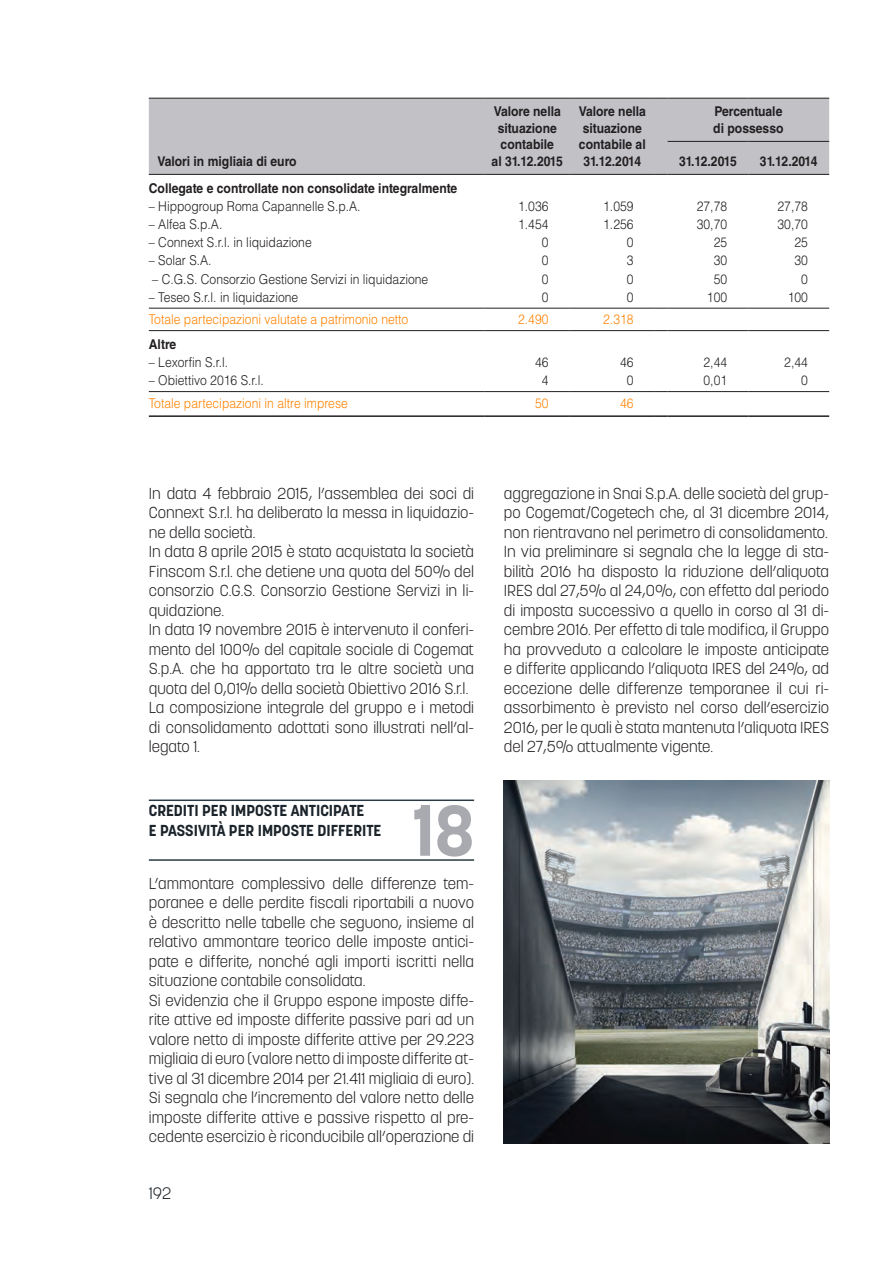
<style>
.page{position:relative;width:893px;height:1263px;background:#fff}
.page>*{position:absolute;margin:0;border:0;box-sizing:border-box;transform-origin:0 0}
.t1{font:700 72px "Korolev";color:#a9aab0}
.t2{font:300 16.5px "Korolev";color:#1b242b}
.I_testo{font:300 15.75px/19.5px "Korolev";color:#231f20;text-align:justify}
.II_titoletto{font:700 15.75px "Korolev";color:#1b242b}
.III_tab_testo{font:300 13.5px "Helvetica LT Std";color:#231f20;scale:.9 1}
.III_tab_titoletto_bo{font:700 13.5px/16.5px "Helvetica LT Std";color:#231f20;scale:.9 1}
.III_tab_testo-2{font:300 13.5px "Helvetica LT Std";color:#ff8200;scale:.9 1}
.III_tab_testo-3{font:700 13.5px "Helvetica LT Std";color:#231f20;scale:.9 1}
.III_tab_titoletto_ri{font:700 13.5px "Helvetica LT Std";color:#231f20;scale:.9 1}
</style>
<div class="page">
<div style="left:149px;top:99px;width:680px;height:75px;background:#c1c1c6"></div>
<hr style="left:668px;top:98px;width:80px;height:1px;background:#231f20">
<hr style="left:748px;top:98px;width:81px;height:1px;background:#231f20">
<hr style="left:668px;top:141px;width:80px;height:1px;background:#231f20">
<hr style="left:748px;top:141px;width:81px;height:1px;background:#231f20">
<hr style="left:149px;top:98px;width:336px;height:1px;background:#231f20">
<hr style="left:485px;top:98px;width:85px;height:1px;background:#231f20">
<hr style="left:570px;top:98px;width:85px;height:1px;background:#231f20">
<svg style="left:655px;top:98px;width:13px;height:1px"></svg>
<hr style="left:149px;top:174px;width:336px;height:1px;background:#231f20">
<hr style="left:485px;top:174px;width:85px;height:1px;background:#231f20">
<hr style="left:570px;top:174px;width:85px;height:1px;background:#231f20">
<svg style="left:655px;top:174px;width:13px;height:1px"></svg>
<hr style="left:668px;top:174px;width:80px;height:1px;background:#231f20">
<hr style="left:748px;top:174px;width:81px;height:1px;background:#231f20">
<hr style="left:149px;top:308px;width:336px;height:1px;background:#231f20">
<hr style="left:485px;top:308px;width:85px;height:1px;background:#231f20">
<hr style="left:570px;top:308px;width:85px;height:1px;background:#231f20">
<svg style="left:655px;top:308px;width:13px;height:1px"></svg>
<hr style="left:668px;top:308px;width:80px;height:1px;background:#231f20">
<hr style="left:748px;top:308px;width:81px;height:1px;background:#231f20">
<hr style="left:149px;top:330px;width:336px;height:1px;background:#231f20">
<hr style="left:485px;top:330px;width:85px;height:1px;background:#231f20">
<hr style="left:570px;top:330px;width:85px;height:1px;background:#231f20">
<svg style="left:655px;top:330px;width:13px;height:1px"></svg>
<hr style="left:668px;top:330px;width:80px;height:1px;background:#231f20">
<hr style="left:748px;top:330px;width:81px;height:1px;background:#231f20">
<hr style="left:149px;top:391px;width:336px;height:1px;background:#231f20">
<hr style="left:485px;top:391px;width:85px;height:1px;background:#231f20">
<hr style="left:570px;top:391px;width:85px;height:1px;background:#231f20">
<svg style="left:655px;top:391px;width:13px;height:1px"></svg>
<hr style="left:668px;top:391px;width:80px;height:1px;background:#231f20">
<hr style="left:748px;top:391px;width:81px;height:1px;background:#231f20">
<hr style="left:149px;top:415px;width:336px;height:2px;background:#231f20">
<hr style="left:485px;top:415px;width:85px;height:2px;background:#231f20">
<hr style="left:570px;top:415px;width:85px;height:2px;background:#231f20">
<svg style="left:655px;top:415px;width:13px;height:2px"></svg>
<hr style="left:668px;top:415px;width:80px;height:2px;background:#231f20">
<hr style="left:748px;top:415px;width:81px;height:2px;background:#231f20">
<hr style="left:149px;top:799px;width:325px;height:2px;background:#2b3a45">
<hr style="left:149px;top:859px;width:325px;height:2px;background:#2b3a45">
<img style="left:504px;top:781px;width:325px;height:363px">
<p class="III_tab_titoletto_ri" style="left:157px;top:153px;width:156px">Valori in migliaia di euro</p>
<p class="III_tab_titoletto_bo" style="left:494px;top:103px;width:76px;text-align:center">Valore nella situazione contabile</p>
<p class="III_tab_titoletto_bo" style="left:492px;top:153px;width:81px">al 31.12.2015</p>
<p class="III_tab_titoletto_bo" style="left:579px;top:103px;width:76px">Valore nella situazione contabile al</p>
<p class="III_tab_titoletto_bo" style="left:583px;top:153px;width:66px">31.12.2014</p>
<p class="III_tab_titoletto_bo" style="left:713px;top:103px;width:80px">Percentuale di possesso</p>
<p class="III_tab_titoletto_bo" style="left:679px;top:153px;width:66px">31.12.2015</p>
<p class="III_tab_titoletto_bo" style="left:760px;top:153px;width:66px">31.12.2014</p>
<p class="III_tab_testo-3" style="left:149px;top:180px;width:344px">Collegate e controllate non consolidate integralmente</p>
<p class="III_tab_testo" style="left:149px;top:198px;width:237px">– Hippogroup Roma Capannelle S.p.A.</p>
<p class="III_tab_testo" style="left:518px;top:198px;width:35px">1.036</p>
<p class="III_tab_testo" style="left:603px;top:198px;width:35px">1.059</p>
<p class="III_tab_testo" style="left:697px;top:198px;width:35px">27,78</p>
<p class="III_tab_testo" style="left:777px;top:198px;width:35px">27,78</p>
<p class="III_tab_testo" style="left:149px;top:216px;width:83px">– Alfea S.p.A.</p>
<p class="III_tab_testo" style="left:518px;top:216px;width:35px">1.454</p>
<p class="III_tab_testo" style="left:603px;top:216px;width:35px">1.256</p>
<p class="III_tab_testo" style="left:697px;top:216px;width:35px">30,70</p>
<p class="III_tab_testo" style="left:777px;top:216px;width:35px">30,70</p>
<p class="III_tab_testo" style="left:149px;top:234px;width:183px">– Connext S.r.l. in liquidazione</p>
<p class="III_tab_testo" style="left:542px;top:234px;width:9px">0</p>
<p class="III_tab_testo" style="left:627px;top:234px;width:9px">0</p>
<p class="III_tab_testo" style="left:714px;top:234px;width:17px">25</p>
<p class="III_tab_testo" style="left:794px;top:234px;width:17px">25</p>
<p class="III_tab_testo" style="left:149px;top:252px;width:71px">– Solar S.A.</p>
<p class="III_tab_testo" style="left:542px;top:252px;width:9px">0</p>
<p class="III_tab_testo" style="left:627px;top:252px;width:9px">3</p>
<p class="III_tab_testo" style="left:714px;top:252px;width:17px">30</p>
<p class="III_tab_testo" style="left:794px;top:252px;width:17px">30</p>
<p class="III_tab_testo" style="left:152px;top:270px;width:308px">– C.G.S. Consorzio Gestione Servizi in liquidazione</p>
<p class="III_tab_testo" style="left:542px;top:270px;width:9px">0</p>
<p class="III_tab_testo" style="left:627px;top:270px;width:9px">0</p>
<p class="III_tab_testo" style="left:714px;top:270px;width:17px">50</p>
<p class="III_tab_testo" style="left:801px;top:270px;width:9px">0</p>
<p class="III_tab_testo" style="left:149px;top:289px;width:168px">– Teseo S.r.l. in liquidazione</p>
<p class="III_tab_testo" style="left:542px;top:289px;width:9px">0</p>
<p class="III_tab_testo" style="left:627px;top:289px;width:9px">0</p>
<p class="III_tab_testo" style="left:707px;top:289px;width:24px">100</p>
<p class="III_tab_testo" style="left:788px;top:289px;width:24px">100</p>
<p class="III_tab_testo-2" style="left:149px;top:311px;width:290px">Totale partecipazioni valutate a patrimonio netto</p>
<p class="III_tab_testo-2" style="left:518px;top:311px;width:35px">2.490</p>
<p class="III_tab_testo-2" style="left:603px;top:311px;width:35px">2.318</p>
<p class="III_tab_testo-3" style="left:149px;top:336px;width:32px">Altre</p>
<p class="III_tab_testo" style="left:149px;top:354px;width:90px">– Lexorfin S.r.l.</p>
<p class="III_tab_testo" style="left:535px;top:354px;width:17px">46</p>
<p class="III_tab_testo" style="left:620px;top:354px;width:17px">46</p>
<p class="III_tab_testo" style="left:703px;top:354px;width:28px">2,44</p>
<p class="III_tab_testo" style="left:784px;top:354px;width:28px">2,44</p>
<p class="III_tab_testo" style="left:149px;top:372px;width:129px">– Obiettivo 2016 S.r.l.</p>
<p class="III_tab_testo" style="left:542px;top:372px;width:9px">4</p>
<p class="III_tab_testo" style="left:627px;top:372px;width:9px">0</p>
<p class="III_tab_testo" style="left:703px;top:372px;width:28px">0,01</p>
<p class="III_tab_testo" style="left:801px;top:372px;width:9px">0</p>
<p class="III_tab_testo-2" style="left:149px;top:394px;width:223px">Totale partecipazioni in altre imprese</p>
<p class="III_tab_testo-2" style="left:535px;top:394px;width:17px">50</p>
<p class="III_tab_testo-2" style="left:620px;top:394px;width:17px">46</p>
<p class="I_testo" style="left:149px;top:483px;width:327px">In data 4 febbraio 2015, l’assemblea dei soci di Connext S.r.l. ha deliberato la messa in liquidazio&shy;ne della società.</p>
<p class="I_testo" style="left:149px;top:542px;width:327px">In data 8 aprile 2015 è stato acquistata la società Finscom S.r.l. che detiene una quota del 50% del consorzio C.G.S. Consorzio Gestione Servizi in li&shy;quidazione.</p>
<p class="I_testo" style="left:149px;top:620px;width:327px">In data 19 novembre 2015 è intervenuto il conferi&shy;mento del 100% del capitale sociale di Cogemat S.p.A. che ha apportato tra le altre società una quota del 0,01% della società Obiettivo 2016 S.r.l.</p>
<p class="I_testo" style="left:149px;top:698px;width:327px">La composizione integrale del gruppo e i metodi di consolidamento adottati sono illustrati nell’al&shy;legato 1.</p>
<p class="II_titoletto" style="left:149px;top:800px;width:217px">CREDITI PER IMPOSTE ANTICIPATE</p>
<p class="II_titoletto" style="left:149px;top:820px;width:234px">E PASSIVITÀ PER IMPOSTE DIFFERITE</p>
<p class="t1" style="left:412px;top:785px;width:64px">18</p>
<p class="I_testo" style="left:149px;top:873px;width:327px">L’ammontare complessivo delle differenze tem&shy;poranee e delle perdite fiscali riportabili a nuovo è descritto nelle tabelle che seguono, insieme al relativo ammontare teorico delle imposte antici&shy;pate e differite, nonché agli importi iscritti nella situazione contabile consolidata.</p>
<p class="I_testo" style="left:149px;top:990px;width:327px">Si evidenzia che il Gruppo espone imposte diffe&shy;rite attive ed imposte differite passive pari ad un valore netto di imposte differite attive per 29.223 migliaia di euro (valore netto di imposte differite at&shy;tive al 31 dicembre 2014 per 21.411 migliaia di euro).<br>Si segnala che l’incremento del valore netto delle imposte differite attive e passive rispetto al pre&shy;cedente esercizio è riconducibile all’operazione di</p>
<p class="t2" style="left:149px;top:1182px;width:24px">192</p>
<p class="I_testo" style="left:504px;top:483px;width:327px">aggregazione in Snai S.p.A. delle società del grup&shy;po Cogemat/Cogetech che, al 31 dicembre 2014, non rientravano nel perimetro di consolidamento.</p>
<p class="I_testo" style="left:504px;top:542px;width:327px">In via preliminare si segnala che la legge di sta&shy;bilità 2016 ha disposto la riduzione dell’aliquota IRES dal 27,5% al 24,0%, con effetto dal periodo di imposta successivo a quello in corso al 31 di&shy;cembre 2016. Per effetto di tale modifica, il Gruppo ha provveduto a calcolare le imposte anticipate e differite applicando l’aliquota IRES del 24%, ad eccezione delle differenze temporanee il cui ri&shy;assorbimento è previsto nel corso dell’esercizio 2016, per le quali è stata mantenuta l’aliquota IRES del 27,5% attualmente vigente.</p>
</div>
